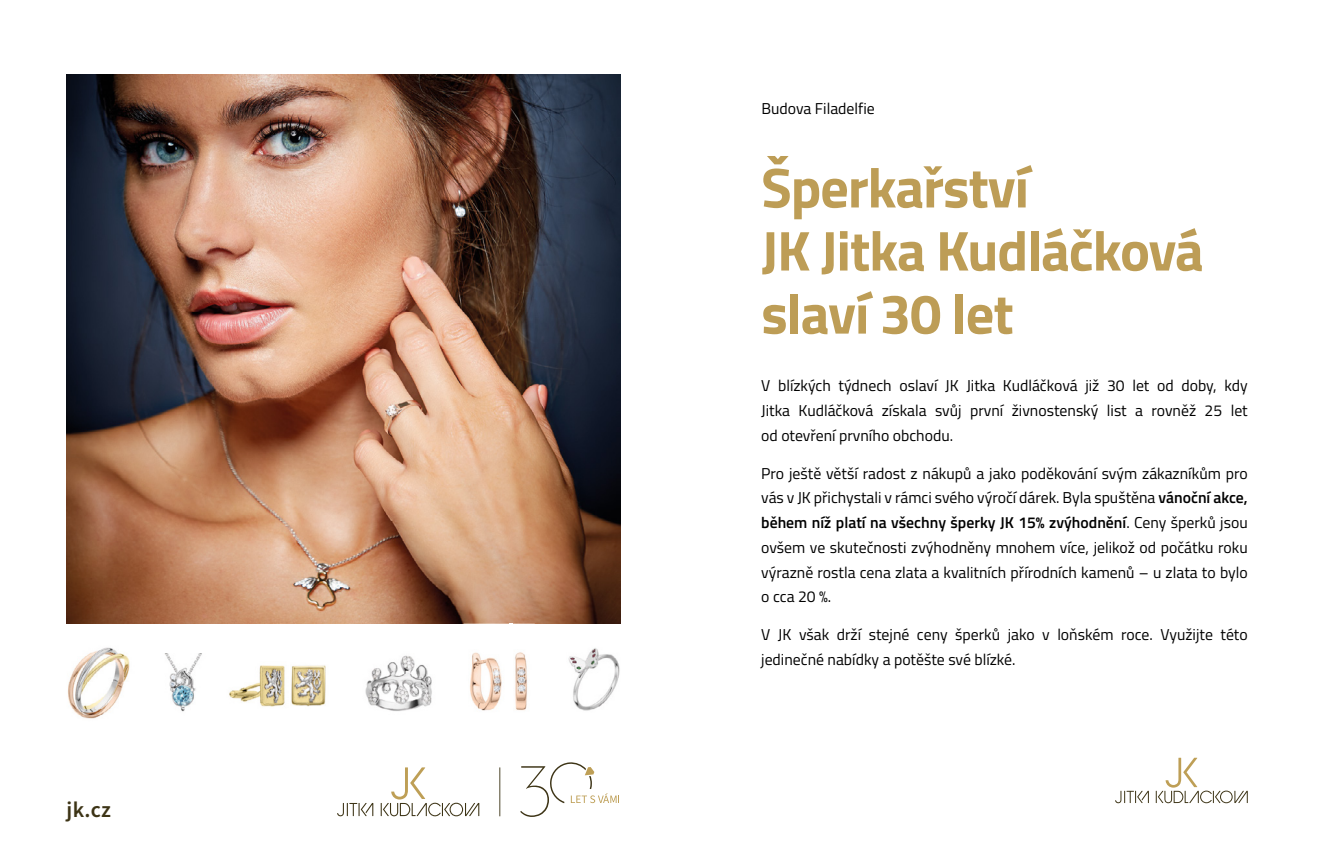
<style>
.page{position:relative;width:1340px;height:862px;background:#fff}
.page>*{position:absolute;margin:0;border:0;box-sizing:border-box;transform-origin:0 0}
.t1{font:700 56.25px/63px "Titillium Web";letter-spacing:-.02em;color:#bd9d56}
.t2{font:600 22.05px "Source Sans Pro";color:#3d3416}
.t3{font:15.75px/24.8px "Titillium Web";color:#000;text-align:justify}
.s1{font-weight:600}
</style>
<div class="page">
<img style="left:67px;top:74px;width:553px;height:549px">
<svg style="left:337px;top:802px;width:36px;height:13px"></svg>
<svg style="left:381px;top:767px;width:98px;height:48px"></svg>
<svg style="left:499px;top:767px;width:1px;height:48px"></svg>
<svg style="left:520px;top:762px;width:99px;height:54px"></svg>
<img style="left:68px;top:647px;width:62px;height:72px">
<img style="left:365px;top:655px;width:67px;height:56px">
<img style="left:568px;top:648px;width:52px;height:63px">
<img style="left:463px;top:623px;width:46px;height:88px">
<img style="left:513px;top:623px;width:22px;height:88px">
<img style="left:229px;top:665px;width:56px;height:42px">
<img style="left:291px;top:665px;width:35px;height:42px">
<img style="left:164px;top:653px;width:38px;height:59px">
<svg style="left:1115px;top:790px;width:33px;height:12px"></svg>
<svg style="left:1155px;top:757px;width:92px;height:45px"></svg>
<h2 class="t2" style="left:67px;top:794px;width:46px">jk.cz</h2>
<p class="t3" style="left:761px;top:95px;width:115px">Budova Filadelfie</p>
<h1 class="t1" style="left:761px;top:153px;width:444px">Šperkařství<br>JK Jitka Kudláčková slaví 30 let</h1>
<p class="t3" style="left:761px;top:372px;width:488px">V blízkých týdnech oslaví JK Jitka Kudláčková již 30 let od doby, kdy Jitka Kudláčková získala svůj první živnostenský list a rovněž 25 let od otevření prvního obchodu.</p>
<p class="t3" style="left:761px;top:459px;width:488px">Pro ještě větší radost z nákupů a jako poděkování svým zákazníkům pro vás v JK přichystali v rámci svého výročí dárek. Byla spuštěna <span class="s1">vánoční akce, během níž platí na všechny šperky JK 15% zvýhodnění</span>. Ceny šperků jsou ovšem ve skutečnosti zvýhodněny mnohem více, jelikož od počátku roku výrazně rostla cena zlata a kvalitních přírodních kamenů – u zlata to bylo o cca 20 %.</p>
<p class="t3" style="left:761px;top:621px;width:488px">V JK však drží stejné ceny šperků jako v loňském roce. Využijte této jedinečné nabídky a potěšte své blízké.</p>
</div>
